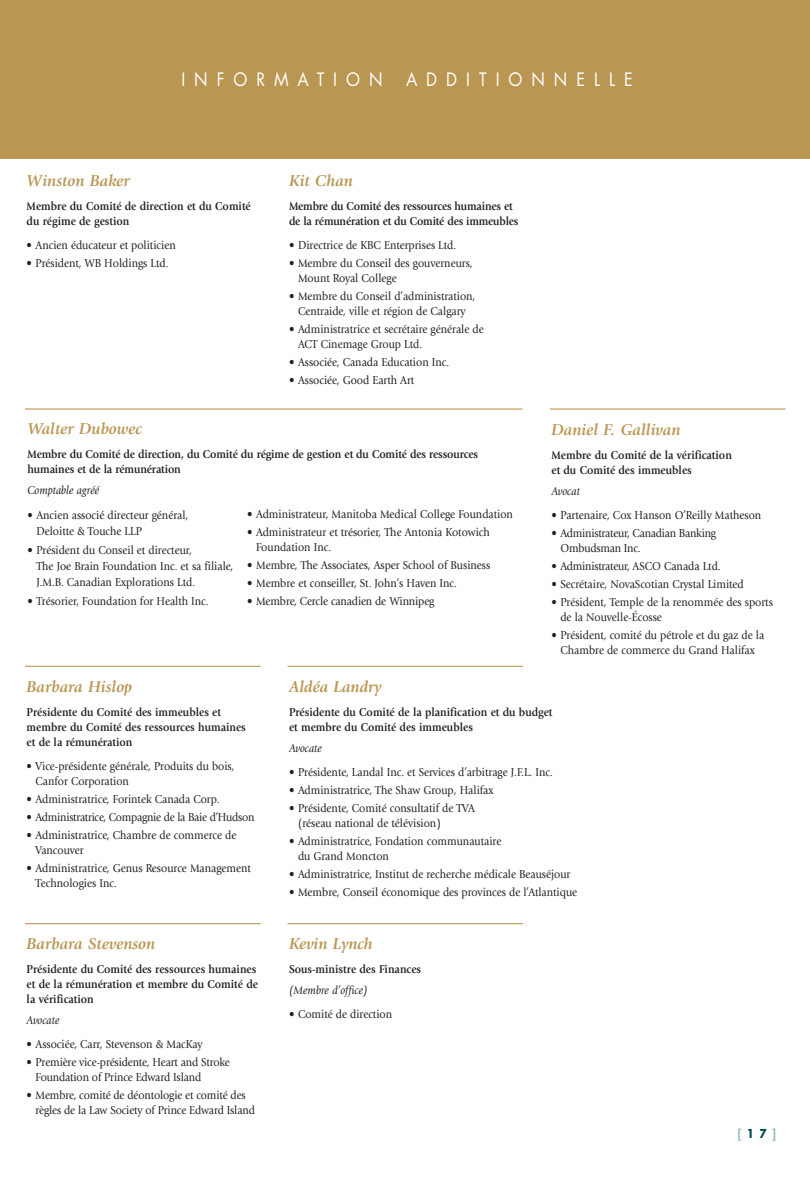
<style>
.page{position:relative;width:810px;height:1188px;background:#fff}
.page>*{position:absolute;margin:0;border:0;box-sizing:border-box;transform-origin:0 0}
.t1{font:18px "Futura";letter-spacing:.555em;color:#fff;scale:.9 1}
.t2{font:italic 700 16.35px "Giovanni";color:#ba9653}
.t3{font:12px/15px "Giovanni";color:#231f1f;scale:.9 1}
.t4{font:700 12px/15px "Giovanni";color:#231f1f;scale:.9 1}
.t5{font:12px/15px "Giovanni";letter-spacing:-.02em;color:#231f1f;scale:.9 1}
.t6{font:italic 12px "Giovanni";color:#231f1f;scale:.9 1}
.t7{font:700 12px "Futura";color:#90b9c0;scale:.9 1}
.s1{color:#004d55}
</style>
<div class="page">
<hr style="left:25px;top:408px;width:497px;height:2px;background:#ba9653">
<hr style="left:25px;top:923px;width:236px;height:1px;background:#ba9653">
<hr style="left:25px;top:666px;width:236px;height:1px;background:#ba9653">
<hr style="left:288px;top:923px;width:235px;height:1px;background:#ba9653">
<hr style="left:288px;top:666px;width:235px;height:1px;background:#ba9653">
<hr style="left:550px;top:408px;width:236px;height:2px;background:#ba9653">
<div style="left:0;top:0;width:810px;height:159px;background:#ba9653"></div>
<h1 class="t1" style="left:181px;top:71px;width:225px">INFORMATION</h1>
<h1 class="t1" style="left:406px;top:71px;width:254px">ADDITIONNELLE</h1>
<h2 class="t2" style="left:27px;top:175px;width:105px">Winston Baker</h2>
<p class="t4" style="left:27px;top:200px;width:251px">Membre du Comité de direction et du Comité du régime de gestion</p>
<p class="t3" style="left:27px;top:239px;width:167px">• Ancien éducateur et politicien</p>
<p class="t3" style="left:27px;top:257px;width:159px">• Président, WB Holdings Ltd.</p>
<h2 class="t2" style="left:289px;top:175px;width:65px">Kit Chan</h2>
<p class="t4" style="left:289px;top:200px;width:257px">Membre du Comité des ressources humaines et de la rémunération et du Comité des immeubles</p>
<p class="t3" style="left:289px;top:239px;width:187px">• Directrice de KBC Enterprises Ltd.</p>
<p class="t3" style="left:298px;top:257px;width:195px;text-indent:-9px">• Membre du Conseil des gouverneurs,<br>Mount Royal College</p>
<p class="t3" style="left:289px;top:290px;width:209px;text-align:center">• Membre du Conseil d’administration,<br>Centraide, ville et région de Calgary</p>
<p class="t3" style="left:298px;top:323px;width:208px;text-indent:-9px">• Administratrice et secrétaire générale de<br>ACT Cinemage Group Ltd.</p>
<p class="t3" style="left:289px;top:356px;width:179px">• Associée, Canada Education Inc.</p>
<p class="t3" style="left:289px;top:374px;width:141px">• Associée, Good Earth Art</p>
<h2 class="t2" style="left:27px;top:422px;width:116px">Walter Dubowec</h2>
<p class="t4" style="left:27px;top:448px;width:502px">Membre du Comité de direction, du Comité du régime de gestion et du Comité des ressources humaines et de la rémunération</p>
<p class="t6" style="left:27px;top:486px;width:81px">Comptable agréé</p>
<p class="t3" style="left:36px;top:508px;width:170px;line-height:15.9px;text-indent:-9px">• Ancien associé directeur général,<br>Deloitte &amp; Touche LLP</p>
<p class="t3" style="left:36px;top:543px;width:220px;line-height:15.9px;text-indent:-9px">• Président du Conseil et directeur,<br>The Joe Brain Foundation Inc. et sa filiale,<br>J.M.B. Canadian Explorations Ltd.</p>
<p class="t3" style="left:27px;top:595px;width:203px">• Trésorier, Foundation for Health Inc.</p>
<p class="t3" style="left:247px;top:508px;width:297px">• Administrateur, Manitoba Medical College Foundation</p>
<p class="t3" style="left:256px;top:526px;width:261px;text-indent:-9px">• Administrateur et trésorier, The Antonia Kotowich<br>Foundation Inc.</p>
<p class="t3" style="left:247px;top:559px;width:272px">• Membre, The Associates, Asper School of Business</p>
<p class="t3" style="left:247px;top:577px;width:235px">• Membre et conseiller, St. John’s Haven Inc.</p>
<p class="t3" style="left:247px;top:595px;width:210px">• Membre, Cercle canadien de Winnipeg</p>
<h2 class="t2" style="left:551px;top:423px;width:131px">Daniel F. Gallivan</h2>
<p class="t4" style="left:551px;top:448px;width:202px">Membre du Comité de la vérification et du Comité des immeubles</p>
<p class="t6" style="left:551px;top:486px;width:33px">Avocat</p>
<p class="t3" style="left:551px;top:508px;width:235px">• Partenaire, Cox Hanson O’Reilly Matheson</p>
<p class="t5" style="left:560px;top:526px;width:174px;text-indent:-9px">• Administrateur, Canadian Banking<br>Ombudsman Inc.</p>
<p class="t5" style="left:551px;top:559px;width:190px">• Administrateur, ASCO Canada Ltd.</p>
<p class="t3" style="left:551px;top:577px;width:215px">• Secrétaire, NovaScotian Crystal Limited</p>
<p class="t3" style="left:560px;top:595px;width:238px;text-indent:-9px">• Président, Temple de la renommée des sports de la Nouvelle-Écosse</p>
<p class="t3" style="left:551px;top:628px;width:238px;text-align:center">• Président, comité du pétrole et du gaz de la<br>Chambre de commerce du Grand Halifax</p>
<h2 class="t2" style="left:27px;top:680px;width:107px">Barbara Hislop</h2>
<p class="t4" style="left:27px;top:705px;width:245px">Présidente du Comité des immeubles et membre du Comité des ressources humaines et de la rémunération</p>
<p class="t3" style="left:36px;top:759px;width:222px;text-indent:-9px">• Vice-présidente générale, Produits du bois,<br>Canfor Corporation</p>
<p class="t3" style="left:27px;top:792px;width:216px">• Administratrice, Forintek Canada Corp.</p>
<p class="t5" style="left:27px;top:810px;width:255px">• Administratrice, Compagnie de la Baie d’Hudson</p>
<p class="t3" style="left:36px;top:828px;width:225px;text-indent:-9px">• Administratrice, Chambre de commerce de<br>Vancouver</p>
<p class="t3" style="left:36px;top:861px;width:241px;text-indent:-9px">• Administratrice, Genus Resource Management<br>Technologies Inc.</p>
<h2 class="t2" style="left:27px;top:937px;width:130px">Barbara Stevenson</h2>
<p class="t4" style="left:27px;top:963px;width:259px">Présidente du Comité des ressources humaines et de la rémunération et membre du Comité de la vérification</p>
<p class="t6" style="left:27px;top:1016px;width:38px">Avocate</p>
<p class="t3" style="left:27px;top:1038px;width:197px">• Associée, Carr, Stevenson &amp; MacKay</p>
<p class="t3" style="left:36px;top:1056px;width:217px;text-indent:-9px">• Première vice-présidente, Heart and Stroke<br>Foundation of Prince Edward Island</p>
<p class="t3" style="left:36px;top:1089px;width:245px;text-indent:-9px">• Membre, comité de déontologie et comité des règles de la Law Society of Prince Edward Island</p>
<h2 class="t2" style="left:289px;top:680px;width:94px">Aldéa Landry</h2>
<p class="t4" style="left:289px;top:705px;width:294px">Présidente du Comité de la planification et du budget et membre du Comité des immeubles</p>
<p class="t6" style="left:289px;top:743px;width:38px">Avocate</p>
<p class="t3" style="left:289px;top:765px;width:295px">• Présidente, Landal Inc. et Services d’arbitrage J.F.L. Inc.</p>
<p class="t3" style="left:289px;top:783px;width:229px">• Administratrice, The Shaw Group, Halifax</p>
<p class="t3" style="left:298px;top:801px;width:198px;text-indent:-9px">• Présidente, Comité consultatif de TVA (réseau national de télévision)</p>
<p class="t3" style="left:298px;top:834px;width:227px;text-indent:-9px">• Administratrice, Fondation communautaire du Grand Moncton</p>
<p class="t3" style="left:289px;top:867px;width:314px">• Administratrice, Institut de recherche médicale Beauséjour</p>
<p class="t3" style="left:289px;top:885px;width:322px">• Membre, Conseil économique des provinces de l’Atlantique</p>
<h2 class="t2" style="left:289px;top:937px;width:85px">Kevin Lynch</h2>
<p class="t4" style="left:289px;top:963px;width:148px">Sous-ministre des Finances</p>
<p class="t6" style="left:289px;top:986px;width:89px">(Membre d’office)</p>
<p class="t3" style="left:289px;top:1008px;width:116px">• Comité de direction</p>
<p class="t7" style="left:738px;top:1128px;width:44px">[<span class="s1">17</span>]</p>
</div>
